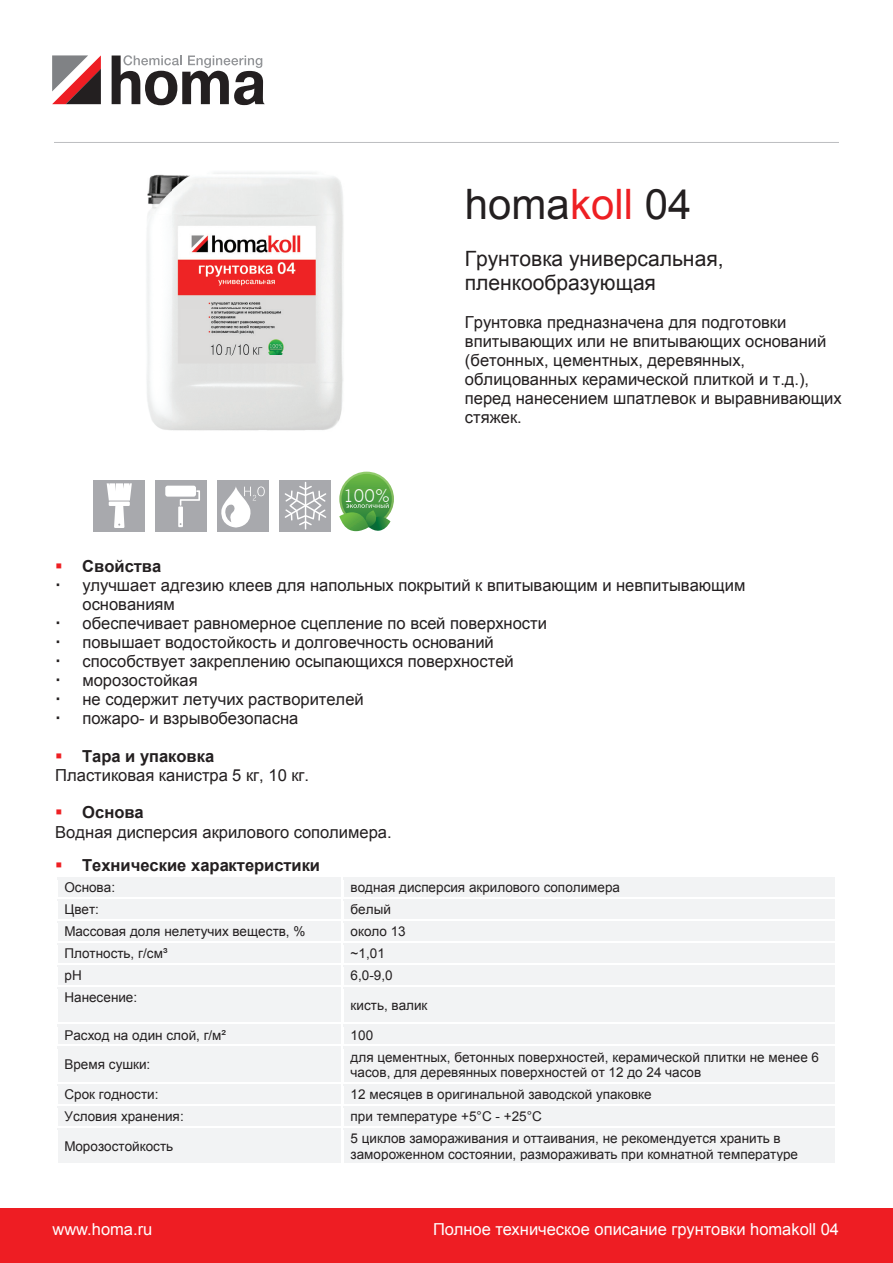
<style>
.page{position:relative;width:893px;height:1263px;background:#fff}
.page>*{position:absolute;margin:0;border:0;box-sizing:border-box;transform-origin:0 0}
.t1{font:42px "Arial";color:#231f20}
.t2{font:21px/24.2px "Arial";color:#231f20}
.t3{font:300 17.55px "News Gothic BT";color:#fff}
.t4{font:16.5px/19px "Arial";color:#231f20}
.t5{font:16.5px "Arial";color:#fff}
.t6{font:700 16.5px "Arial";color:#231f20}
.t7{font:13.5px/15.6px "Arial";letter-spacing:.005em;color:#231f20}
.s1{color:#ee1f23}
.s2{font-weight:700}
</style>
<div class="page">
<div style="left:58px;top:877px;width:283px;height:20px;background:#f2f3f4"></div>
<div style="left:344px;top:877px;width:492px;height:20px;background:#f2f3f4"></div>
<hr style="left:57px;top:877px;width:284px;height:3px;background:#f2f3f4">
<hr style="left:56px;top:895px;width:286px;height:2px;background:#f2f3f4">
<hr style="left:341px;top:880px;width:3px;height:17px;background:#fff">
<div style="left:58px;top:899px;width:283px;height:20px;background:#f2f3f4"></div>
<div style="left:344px;top:899px;width:492px;height:20px;background:#f2f3f4"></div>
<hr style="left:57px;top:899px;width:284px;height:3px;background:#f2f3f4">
<hr style="left:56px;top:917px;width:286px;height:2px;background:#f2f3f4">
<hr style="left:341px;top:902px;width:3px;height:17px;background:#fff">
<div style="left:58px;top:921px;width:283px;height:20px;background:#f2f3f4"></div>
<div style="left:344px;top:921px;width:492px;height:20px;background:#f2f3f4"></div>
<hr style="left:57px;top:921px;width:284px;height:2px;background:#f2f3f4">
<hr style="left:56px;top:939px;width:286px;height:2px;background:#f2f3f4">
<hr style="left:341px;top:923px;width:3px;height:18px;background:#fff">
<div style="left:58px;top:943px;width:283px;height:20px;background:#f2f3f4"></div>
<div style="left:344px;top:943px;width:492px;height:20px;background:#f2f3f4"></div>
<hr style="left:57px;top:943px;width:284px;height:2px;background:#f2f3f4">
<hr style="left:56px;top:961px;width:286px;height:2px;background:#f2f3f4">
<hr style="left:341px;top:945px;width:3px;height:18px;background:#fff">
<div style="left:58px;top:965px;width:283px;height:20px;background:#f2f3f4"></div>
<div style="left:344px;top:965px;width:492px;height:20px;background:#f2f3f4"></div>
<hr style="left:57px;top:965px;width:284px;height:2px;background:#f2f3f4">
<hr style="left:56px;top:983px;width:286px;height:2px;background:#f2f3f4">
<hr style="left:341px;top:967px;width:3px;height:18px;background:#fff">
<div style="left:58px;top:987px;width:283px;height:36px;background:#f2f3f4"></div>
<div style="left:344px;top:987px;width:492px;height:36px;background:#f2f3f4"></div>
<hr style="left:57px;top:987px;width:284px;height:2px;background:#f2f3f4">
<hr style="left:56px;top:1020px;width:286px;height:3px;background:#f2f3f4">
<hr style="left:55px;top:989px;width:2px;height:34px;background:#fff">
<hr style="left:341px;top:989px;width:3px;height:34px;background:#fff">
<div style="left:58px;top:1025px;width:283px;height:20px;background:#f2f3f4"></div>
<div style="left:344px;top:1025px;width:492px;height:20px;background:#f2f3f4"></div>
<hr style="left:57px;top:1025px;width:284px;height:2px;background:#f2f3f4">
<hr style="left:56px;top:1042px;width:286px;height:2px;background:#f2f3f4">
<hr style="left:341px;top:1027px;width:3px;height:17px;background:#fff">
<div style="left:58px;top:1047px;width:283px;height:35px;background:#f2f3f4"></div>
<div style="left:344px;top:1047px;width:492px;height:35px;background:#f2f3f4"></div>
<hr style="left:57px;top:1044px;width:284px;height:3px;background:#fff">
<hr style="left:57px;top:1047px;width:284px;height:2px;background:#f2f3f4">
<hr style="left:344px;top:1044px;width:492px;height:3px;background:#fff">
<hr style="left:56px;top:1080px;width:286px;height:2px;background:#f2f3f4">
<hr style="left:55px;top:1049px;width:2px;height:33px;background:#fff">
<hr style="left:341px;top:1049px;width:3px;height:33px;background:#fff">
<div style="left:58px;top:1084px;width:283px;height:20px;background:#f2f3f4"></div>
<div style="left:344px;top:1084px;width:492px;height:20px;background:#f2f3f4"></div>
<hr style="left:57px;top:1084px;width:284px;height:2px;background:#f2f3f4">
<hr style="left:56px;top:1102px;width:286px;height:2px;background:#f2f3f4">
<hr style="left:341px;top:1086px;width:3px;height:18px;background:#fff">
<div style="left:58px;top:1106px;width:283px;height:20px;background:#f2f3f4"></div>
<div style="left:344px;top:1106px;width:492px;height:20px;background:#f2f3f4"></div>
<hr style="left:57px;top:1106px;width:284px;height:2px;background:#f2f3f4">
<hr style="left:56px;top:1124px;width:286px;height:2px;background:#f2f3f4">
<hr style="left:341px;top:1108px;width:3px;height:18px;background:#fff">
<div style="left:58px;top:1128px;width:283px;height:35px;background:#f2f3f4"></div>
<div style="left:344px;top:1128px;width:492px;height:35px;background:#f2f3f4"></div>
<hr style="left:57px;top:1128px;width:284px;height:2px;background:#f2f3f4">
<hr style="left:56px;top:1161px;width:286px;height:3px;background:#f2f3f4">
<hr style="left:55px;top:1130px;width:2px;height:34px;background:#fff">
<hr style="left:342px;top:1161px;width:495px;height:3px;background:#f2f3f4">
<hr style="left:341px;top:1130px;width:3px;height:34px;background:#fff">
<hr style="left:836px;top:1130px;width:2px;height:34px;background:#fff">
<svg style="left:112px;top:55px;width:153px;height:50px"></svg>
<svg style="left:52px;top:55px;width:49px;height:49px"></svg>
<hr style="left:54px;top:142px;width:785px;height:1px;background:#bcbdc0">
<div style="left:0;top:1209px;width:893px;height:54px;background:#ee1d23"></div>
<img style="left:147px;top:172px;width:197px;height:259px">
<div style="left:94px;top:480px;width:51px;height:51px;background:#a8a9ad"></div>
<svg style="left:107px;top:483px;width:25px;height:45px"></svg>
<div style="left:156px;top:480px;width:51px;height:51px;background:#a8a9ad"></div>
<div style="left:165px;top:486px;width:31px;height:11px;background:#fff;border-radius:2px"></div>
<svg style="left:178px;top:490px;width:22px;height:37px"></svg>
<div style="left:218px;top:480px;width:51px;height:51px;background:#a8a9ad"></div>
<svg style="left:221px;top:486px;width:44px;height:41px"></svg>
<div style="left:280px;top:480px;width:51px;height:51px;background:#a8a9ad"></div>
<hr style="left:305px;top:482px;width:1px;height:47px;background:#fff">
<svg style="left:285px;top:486px;width:41px;height:39px"></svg>
<svg style="left:339px;top:472px;width:55px;height:54px"></svg>
<svg style="left:342px;top:474px;width:50px;height:50px"></svg>
<svg style="left:339px;top:503px;width:51px;height:28px"></svg>
<p class="t3" style="left:343px;top:485px;width:48px">100%</p>
<h1 class="t1" style="left:465px;top:177px;width:228px">homa<span class="s1">koll</span> 04</h1>
<p class="t2" style="left:465px;top:247px;width:260px">Грунтовка универсальная, пленкообразующая</p>
<p class="t4" style="left:465px;top:313px;width:378px">Грунтовка предназначена для подготовки впитывающих или не впитывающих оснований (бетонных, цементных, деревянных, облицованных керамической плиткой и т.д.), перед нанесением шпатлевок и выравнивающих стяжек.</p>
<p class="t4" style="left:82px;top:557px;width:664px;text-indent:-27px"><span class="s1">▪</span> <span class="s2">Свойства<br></span>улучшает адгезию клеев для напольных покрытий к впитывающим и невпитывающим основаниям<br>обеспечивает равномерное сцепление по всей поверхности<br>повышает водостойкость и долговечность оснований<br>способствует закреплению осыпающихся поверхностей<br>морозостойкая<br>не содержит летучих растворителей<br>пожаро- и взрывобезопасна</p>
<p class="t4" style="left:55px;top:746px;width:255px"><span class="s1">▪</span> <span class="s2">Тара и упаковка<br></span>Пластиковая канистра 5 кг, 10 кг.</p>
<p class="t4" style="left:55px;top:803px;width:338px"><span class="s1">▪</span> <span class="s2">Основа<br></span>Водная дисперсия акрилового сополимера.</p>
<p class="t6" style="left:55px;top:854px;width:266px"><span class="s1">▪</span> Технические характеристики</p>
<p class="t7" style="left:64px;top:880px;width:52px">Основа:</p>
<p class="t7" style="left:351px;top:880px;width:271px">водная дисперсия акрилового сополимера</p>
<p class="t7" style="left:64px;top:902px;width:36px">Цвет:</p>
<p class="t7" style="left:351px;top:902px;width:42px">белый</p>
<p class="t7" style="left:64px;top:924px;width:242px">Массовая доля нелетучих веществ, %</p>
<p class="t7" style="left:351px;top:924px;width:57px">около 13</p>
<p class="t7" style="left:64px;top:946px;width:105px">Плотность, г/см³</p>
<p class="t7" style="left:351px;top:946px;width:36px">~1,01</p>
<p class="t7" style="left:64px;top:968px;width:19px">pH</p>
<p class="t7" style="left:351px;top:968px;width:44px">6,0-9,0</p>
<p class="t7" style="left:64px;top:990px;width:74px">Нанесение:</p>
<p class="t7" style="left:351px;top:997px;width:78px">кисть, валик</p>
<p class="t7" style="left:64px;top:1027px;width:163px">Расход на один слой, г/м²</p>
<p class="t7" style="left:351px;top:1027px;width:24px">100</p>
<p class="t7" style="left:64px;top:1057px;width:87px">Время сушки:</p>
<p class="t7" style="left:351px;top:1049px;width:470px">для цементных, бетонных поверхностей, керамической плитки не менее 6 часов, для деревянных поверхностей от 12 до 24 часов</p>
<p class="t7" style="left:64px;top:1087px;width:96px">Срок годности:</p>
<p class="t7" style="left:351px;top:1087px;width:303px">12 месяцев в оригинальной заводской упаковке</p>
<p class="t7" style="left:64px;top:1109px;width:121px">Условия хранения:</p>
<p class="t7" style="left:351px;top:1109px;width:193px">при температуре +5°С - +25°С</p>
<p class="t7" style="left:64px;top:1138px;width:110px">Морозостойкость</p>
<p class="t7" style="left:351px;top:1131px;width:449px">5 циклов замораживания и оттаивания, не рекомендуется хранить в замороженном состоянии, размораживать при комнатной температуре</p>
<p class="t5" style="left:52px;top:1218px;width:101px">www.homa.ru</p>
<p class="t5" style="left:433px;top:1218px;width:407px">Полное техническое описание грунтовки homakoll 04</p>
</div>
